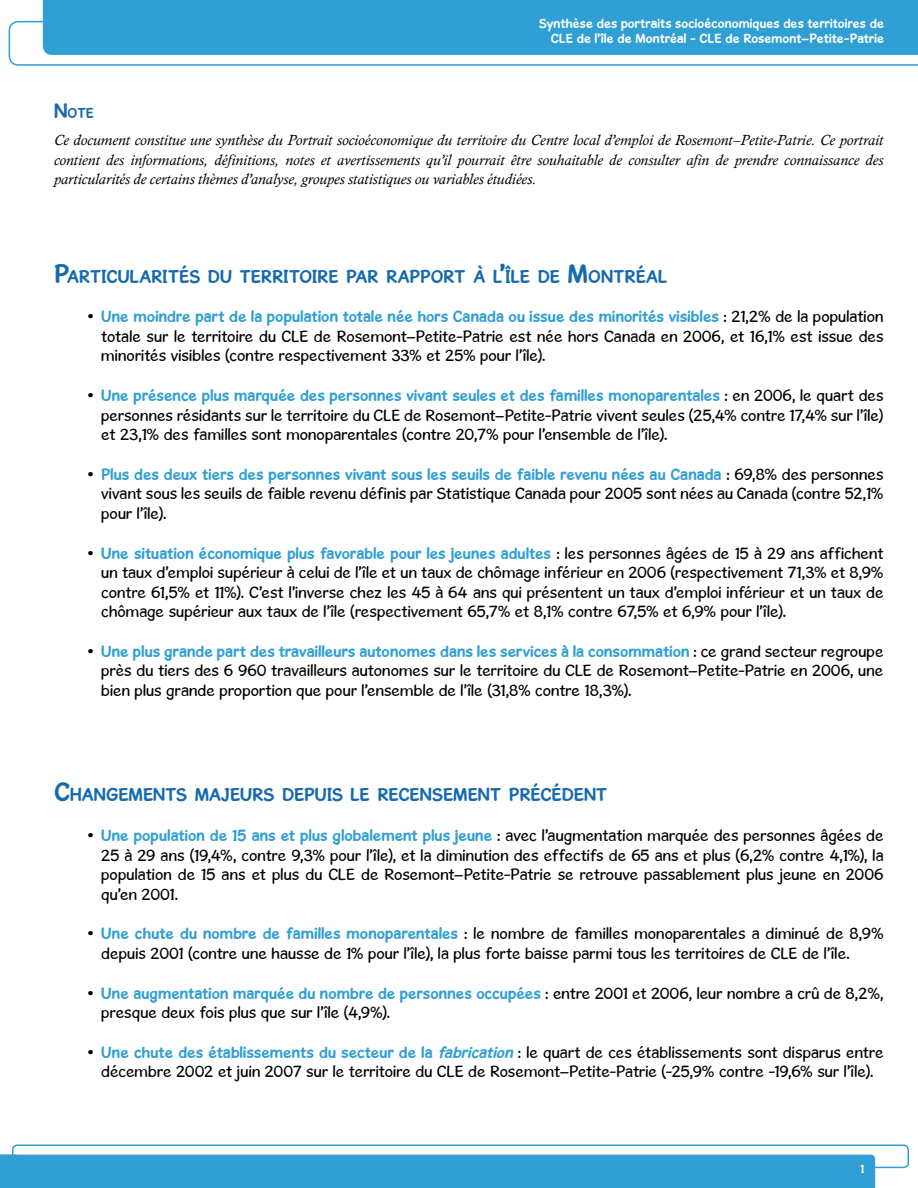
<style>
.page{position:relative;width:918px;height:1188px;background:#fff}
.page>*{position:absolute;margin:0;border:0;box-sizing:border-box;transform-origin:0 0}
.t1{font:700 18.9px "Gosmick Sans";color:#176aae}
.t2{font:16.5px/19.5px "Gosmick Sans";letter-spacing:.01em;color:#000;text-align:justify}
.t3{font:italic 15px/19.5px "Calisto";letter-spacing:.005em;color:#000;text-align:justify}
.t4{font:700 14.7px "Gosmick Sans";color:#176aae}
.t5{font:700 13.5px/15px "Gosmick Sans";letter-spacing:.015em;color:#fff;text-align:right}
.t6{font:700 12px "Gosmick Sans";color:#fff}
.s1{font-size:21px}
.s2{font-size:27px}
.s3{font-weight:700;color:#309fd4}
.s4{font-weight:700;font-style:italic;color:#309fd4}
</style>
<div class="page">
<svg style="left:9px;top:21px;width:909px;height:45px"></svg>
<div style="left:43px;top:0;width:875px;height:55px;background:#309fd4"></div>
<div style="left:12px;top:1145px;width:897px;height:23px;border:2px solid #309fd4;border-radius:4px"></div>
<div style="left:0;top:1155px;width:875px;height:33px;background:#309fd4"></div>
<p class="t5" style="left:539px;top:16px;width:346px">Synthèse des portraits socioéconomiques des territoires de<br>CLE de l’île de Montréal - CLE de Rosemont–Petite-Patrie</p>
<p class="t4" style="left:54px;top:104px;width:41px"><span class="s1">N</span>OTE</p>
<p class="t3" style="left:54px;top:131px;width:831px">Ce document constitue une synthèse du Portrait socioéconomique du territoire du Centre local d’emploi de Rosemont–Petite-Patrie. Ce portrait contient des informations, définitions, notes et avertissements qu’il pourrait être souhaitable de consulter afin de prendre connaissance des particularités de certains thèmes d’analyse, groupes statistiques ou variables étudiées.</p>
<p class="t1" style="left:54px;top:265px;width:615px"><span class="s2">P</span>ARTICULARITÉS DU TERRITOIRE PAR RAPPORT À L<span class="s2">’</span>ÎLE DE <span class="s2">M</span>ONTRÉAL</p>
<p class="t2" style="left:101px;top:307px;width:784px;text-indent:-13px">• <span class="s3">Une moindre part de la population totale née hors Canada ou issue des minorités visibles</span> : 21,2% de la population totale sur le territoire du CLE de Rosemont–Petite-Patrie est née hors Canada en 2006, et 16,1% est issue des minorités visibles (contre respectivement 33% et 25% pour l’île).</p>
<p class="t2" style="left:101px;top:386px;width:784px;text-indent:-13px">• <span class="s3">Une présence plus marquée des personnes vivant seules et des familles monoparentales</span> : en 2006, le quart des personnes résidants sur le territoire du CLE de Rosemont–Petite-Patrie vivent seules (25,4% contre 17,4% sur l’île) et 23,1% des familles sont monoparentales (contre 20,7% pour l’ensemble de l’île).</p>
<p class="t2" style="left:101px;top:464px;width:784px;text-indent:-13px">• <span class="s3">Plus des deux tiers des personnes vivant sous les seuils de faible revenu nées au Canada</span> : 69,8% des personnes vivant sous les seuils de faible revenu définis par Statistique Canada pour 2005 sont nées au Canada (contre 52,1% pour l’île).</p>
<p class="t2" style="left:101px;top:543px;width:784px;text-indent:-13px">• <span class="s3">Une situation économique plus favorable pour les jeunes adultes</span> : les personnes âgées de 15 à 29 ans affichent un taux d’emploi supérieur à celui de l’île et un taux de chômage inférieur en 2006 (respectivement 71,3% et 8,9% contre 61,5% et 11%). C’est l’inverse chez les 45 à 64 ans qui présentent un taux d’emploi inférieur et un taux de chômage supérieur aux taux de l’île (respectivement 65,7% et 8,1% contre 67,5% et 6,9% pour l’île).</p>
<p class="t2" style="left:101px;top:642px;width:784px;text-indent:-13px">• <span class="s3">Une plus grande part des travailleurs autonomes dans les services à la consommation</span> : ce grand secteur regroupe près du tiers des 6 960 travailleurs autonomes sur le territoire du CLE de Rosemont–Petite-Patrie en 2006, une bien plus grande proportion que pour l’ensemble de l’île (31,8% contre 18,3%).</p>
<p class="t1" style="left:54px;top:784px;width:554px"><span class="s2">C</span>HANGEMENTS MAJEURS DEPUIS LE RECENSEMENT PRÉCÉDENT</p>
<p class="t2" style="left:101px;top:826px;width:784px;text-indent:-14px">• <span class="s3">Une population de 15 ans et plus globalement plus jeune</span> : avec l’augmentation marquée des personnes âgées de 25 à 29 ans (19,4%, contre 9,3% pour l’île), et la diminution des effectifs de 65 ans et plus (6,2% contre 4,1%), la population de 15 ans et plus du CLE de Rosemont–Petite-Patrie se retrouve passablement plus jeune en 2006 qu’en 2001.</p>
<p class="t2" style="left:101px;top:924px;width:784px;text-indent:-14px">• <span class="s3">Une chute du nombre de familles monoparentales</span> : le nombre de familles monoparentales a diminué de 8,9% depuis 2001 (contre une hausse de 1% pour l’île), la plus forte baisse parmi tous les territoires de CLE de l’île.</p>
<p class="t2" style="left:101px;top:983px;width:784px;text-indent:-13px">• <span class="s3">Une augmentation marquée du nombre de personnes occupées</span> : entre 2001 et 2006, leur nombre a crû de 8,2%, presque deux fois plus que sur l’île (4,9%).</p>
<p class="t2" style="left:88px;top:1043px;width:797px;text-align:center">• <span class="s3">Une chute des établissements du secteur de la</span> <span class="s4">fabrication</span> : le quart de ces établissements sont disparus entre décembre 2002 et juin 2007 sur le territoire du CLE de Rosemont–Petite-Patrie (-25,9% contre -19,6% sur l’île).</p>
<p class="t6" style="left:860px;top:1162px;width:5px">1</p>
</div>
